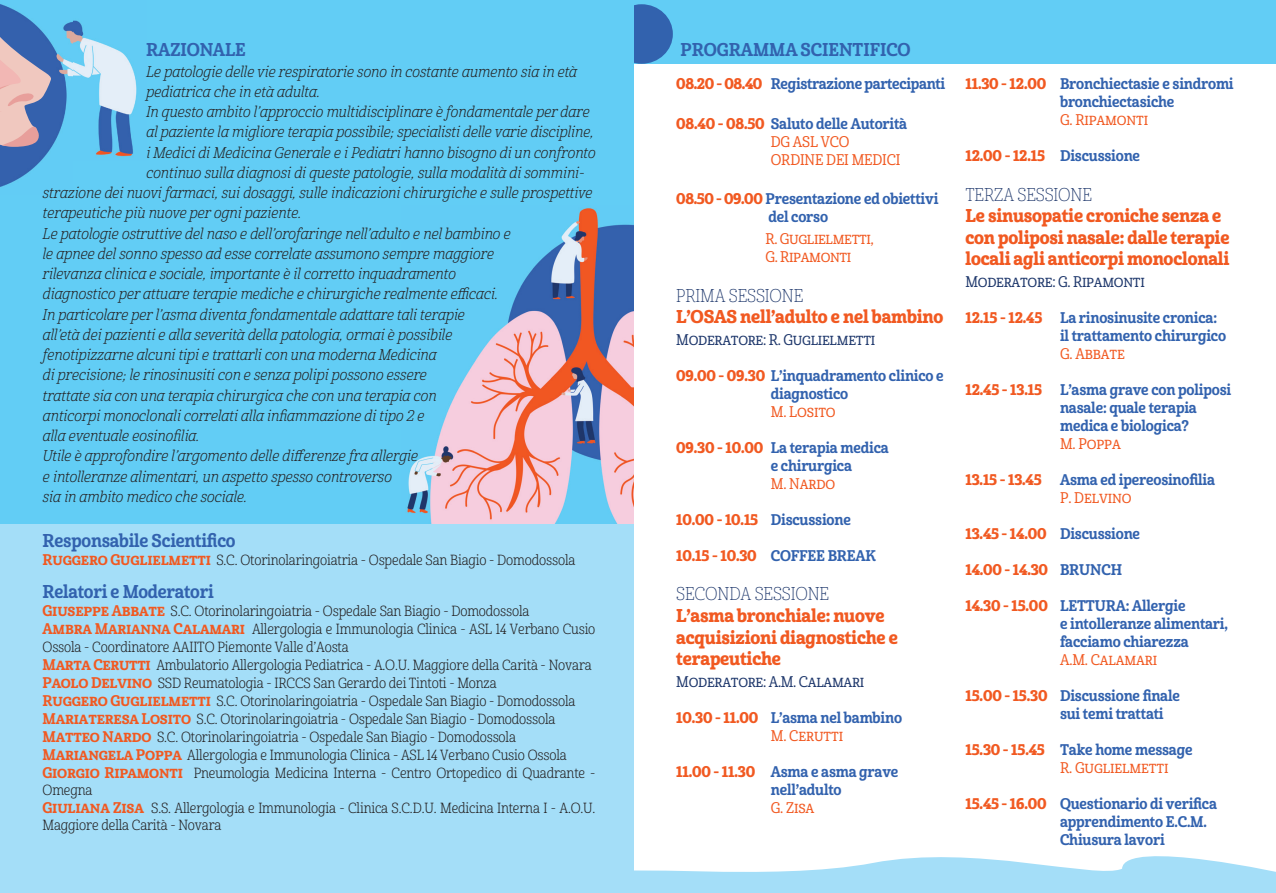
<style>
.page{position:relative;width:1276px;height:893px;background:#fff}
.page>*{position:absolute;margin:0;border:0;box-sizing:border-box;transform-origin:0 0}
.t1{font:18px/21.6px "Cabrito Con Ex B";letter-spacing:-.01em;color:#f15921}
.t2{font:18px "Cabrito Con Bol";color:#3262ae}
.t3{font:18px "Cabrito Con Thi";letter-spacing:-.01em;color:#1f386c}
.t4{font:15px/20.2px "Cabrito Con Boo It";color:#231f20}
.t5{font:15px "Cabrito Con Bol";letter-spacing:-.01em;color:#3262ae}
.t6{font:15px "Cabrito Con Med";letter-spacing:-.01em;color:#f15921}
.t7{font:15px "Cabrito Con Ex B";letter-spacing:-.01em;color:#f15921}
.t8{font:15px "Cabrito Con Med";letter-spacing:-.02em;color:#1f386c}
.t9{font:14.25px/17.1px "Cabrito Con Boo";letter-spacing:-.01em;color:#231f20}
.s1{font-family:"Cabrito Con Bol";font-size:15px;color:#f15921}
.s2{font-family:"Cabrito Con Ex B";color:#f15921}
.s3{font-family:"Cabrito Con Bol";color:#3262ae}
</style>
<div class="page">
<div style="left:634px;top:0;width:642px;height:64px;background:#62cdf5"></div>
<div style="left:610px;top:4px;width:63px;height:60px;background:#3262ae;border-radius:50%"></div>
<div style="left:0;top:0;width:634px;height:524px;background:#62cdf5"></div>
<img style="left:72px;top:20px;width:65px;height:137px">
<img style="left:0;top:4px;width:72px;height:183px">
<svg style="left:0;top:16px;width:51px;height:135px;background:#9596b6"></svg>
<img style="left:407px;top:208px;width:226px;height:316px">
<div style="left:0;top:524px;width:634px;height:369px;background:#a4def8"></div>
<svg style="left:634px;top:856px;width:642px;height:37px"></svg>
<p class="t2" style="left:146px;top:39px;width:101px">RAZIONALE</p>
<p class="t4" style="left:146px;top:62px;width:432px">Le patologie delle vie respiratorie sono in costante aumento sia in età pediatrica che in età adulta.</p>
<p class="t4" style="left:146px;top:102px;width:445px">In questo ambito l’approccio multidisciplinare è fondamentale per dare</p>
<p class="t4" style="left:146px;top:122px;width:449px">al paziente la migliore terapia possibile; specialisti delle varie discipline,</p>
<p class="t4" style="left:146px;top:143px;width:451px">i Medici di Medicina Generale e i Pediatri hanno bisogno di un confronto</p>
<p class="t4" style="left:146px;top:163px;width:440px">continuo sulla diagnosi di queste patologie, sulla modalità di sommini-</p>
<p class="t4" style="left:43px;top:183px;width:551px">strazione dei nuovi farmaci, sui dosaggi, sulle indicazioni chirurgiche e sulle prospettive</p>
<p class="t4" style="left:43px;top:203px;width:260px">terapeutiche più nuove per ogni paziente.</p>
<p class="t4" style="left:43px;top:224px;width:469px">Le patologie ostruttive del naso e dell’orofaringe nell’adulto e nel bambino e</p>
<p class="t4" style="left:43px;top:244px;width:453px">le apnee del sonno spesso ad esse correlate assumono sempre maggiore</p>
<p class="t4" style="left:43px;top:264px;width:415px">rilevanza clinica e sociale, importante è il corretto inquadramento</p>
<p class="t4" style="left:43px;top:284px;width:457px">diagnostico per attuare terapie mediche e chirurgiche realmente efficaci.</p>
<p class="t4" style="left:43px;top:305px;width:423px">In particolare per l’asma diventa fondamentale adattare tali terapie</p>
<p class="t4" style="left:43px;top:325px;width:411px">all’età dei pazienti e alla severità della patologia, ormai è possibile</p>
<p class="t4" style="left:43px;top:345px;width:395px">fenotipizzarne alcuni tipi e trattarli con una moderna Medicina</p>
<p class="t4" style="left:43px;top:365px;width:386px">di precisione; le rinosinusiti con e senza polipi possono essere</p>
<p class="t4" style="left:43px;top:386px;width:395px">trattate sia con una terapia chirurgica che con una terapia con</p>
<p class="t4" style="left:43px;top:406px;width:383px">anticorpi monoclonali correlati alla infiammazione di tipo 2 e</p>
<p class="t4" style="left:43px;top:426px;width:158px">alla eventuale eosinofilia.</p>
<p class="t4" style="left:43px;top:446px;width:377px">Utile è approfondire l’argomento delle differenze fra allergie</p>
<p class="t4" style="left:43px;top:467px;width:351px">e intolleranze alimentari, un aspetto spesso controverso</p>
<p class="t4" style="left:43px;top:487px;width:206px">sia in ambito medico che sociale.</p>
<p class="t2" style="left:43px;top:529px;width:195px">Responsabile Scientifico</p>
<p class="t9" style="left:43px;top:552px;width:534px"><span class="s1">Ruggero Guglielmetti</span> S.C. Otorinolaringoiatria - Ospedale San Biagio - Domodossola</p>
<p class="t2" style="left:43px;top:580px;width:173px">Relatori e Moderatori</p>
<p class="t9" style="left:43px;top:603px;width:488px"><span class="s1">Giuseppe Abbate</span> S.C. Otorinolaringoiatria - Ospedale San Biagio - Domodossola</p>
<p class="t9" style="left:43px;top:620px;width:554px;line-height:18px"><span class="s1">Ambra Marianna Calamari</span> Allergologia e Immunologia Clinica - ASL 14 Verbano Cusio<br>Ossola - Coordinatore AAIITO Piemonte Valle d’Aosta</p>
<p class="t9" style="left:43px;top:657px;width:551px"><span class="s1">Marta Cerutti</span> Ambulatorio Allergologia Pediatrica - A.O.U. Maggiore della Carità - Novara</p>
<p class="t9" style="left:43px;top:675px;width:455px"><span class="s1">Paolo Delvino</span> SSD Reumatologia - IRCCS San Gerardo dei Tintoti - Monza</p>
<p class="t9" style="left:43px;top:693px;width:534px"><span class="s1">Ruggero Guglielmetti</span> S.C. Otorinolaringoiatria - Ospedale San Biagio - Domodossola</p>
<p class="t9" style="left:43px;top:711px;width:514px"><span class="s1">Mariateresa Losito</span> S.C. Otorinolaringoiatria - Ospedale San Biagio - Domodossola</p>
<p class="t9" style="left:43px;top:729px;width:475px"><span class="s1">Matteo Nardo</span> S.C. Otorinolaringoiatria - Ospedale San Biagio - Domodossola</p>
<p class="t9" style="left:43px;top:747px;width:526px"><span class="s1">Mariangela Poppa</span> Allergologia e Immunologia Clinica - ASL 14 Verbano Cusio Ossola</p>
<p class="t9" style="left:43px;top:765px;width:554px"><span class="s1">Giorgio Ripamonti</span> Pneumologia Medicina Interna - Centro Ortopedico di Quadrante -<br>Omegna</p>
<p class="t9" style="left:43px;top:800px;width:554px"><span class="s1">Giuliana Zisa</span> S.S. Allergologia e Immunologia - Clinica S.C.D.U. Medicina Interna I - A.O.U.<br>Maggiore della Carità - Novara</p>
<p class="t2" style="left:680px;top:39px;width:232px">PROGRAMMA SCIENTIFICO</p>
<p class="t5" style="left:676px;top:74px;width:270px"><span class="s2">08.20 - 08.40</span> Registrazione partecipanti</p>
<p class="t5" style="left:676px;top:114px;width:232px"><span class="s2">08.40 - 08.50</span> Saluto delle Autorità</p>
<p class="t6" style="left:771px;top:132px;width:80px">DG ASL VCO</p>
<p class="t6" style="left:771px;top:150px;width:131px">ORDINE DEI MEDICI</p>
<p class="t5" style="left:676px;top:189px;width:264px"><span class="s2">08.50 - 09.00</span> Presentazione ed obiettivi</p>
<p class="t5" style="left:768px;top:207px;width:61px">del corso</p>
<p class="t6" style="left:765px;top:230px;width:110px">R. Guglielmetti,</p>
<p class="t6" style="left:765px;top:248px;width:87px">G. Ripamonti</p>
<p class="t3" style="left:676px;top:284px;width:129px">PRIMA SESSIONE</p>
<p class="t1" style="left:676px;top:306px;width:269px">L’OSAS nell’adulto e nel bambino</p>
<p class="t8" style="left:676px;top:330px;width:200px">Moderatore: R. Guglielmetti</p>
<p class="t5" style="left:676px;top:366px;width:269px"><span class="s2">09.00 - 09.30</span> L’inquadramento clinico e</p>
<p class="t5" style="left:771px;top:384px;width:79px">diagnostico</p>
<p class="t6" style="left:771px;top:402px;width:66px">M. Losito</p>
<p class="t5" style="left:676px;top:438px;width:214px"><span class="s2">09.30 - 10.00</span> La terapia medica</p>
<p class="t5" style="left:771px;top:456px;width:83px">e chirurgica</p>
<p class="t6" style="left:771px;top:474px;width:66px">M. Nardo</p>
<p class="t7" style="left:676px;top:510px;width:176px">10.00 - 10.15 <span class="s3">Discussione</span></p>
<p class="t7" style="left:676px;top:546px;width:201px">10.15 - 10.30 <span class="s3">COFFEE BREAK</span></p>
<p class="t3" style="left:676px;top:583px;width:154px">SECONDA SESSIONE</p>
<p class="t1" style="left:676px;top:605px;width:223px">L’asma bronchiale: nuove acquisizioni diagnostiche e terapeutiche</p>
<p class="t8" style="left:676px;top:672px;width:190px">Moderatore: A.M. Calamari</p>
<p class="t5" style="left:676px;top:708px;width:227px"><span class="s2">10.30 - 11.00</span> L’asma nel bambino</p>
<p class="t6" style="left:771px;top:726px;width:74px">M. Cerutti</p>
<p class="t5" style="left:676px;top:762px;width:224px"><span class="s2">11.00 - 11.30</span> Asma e asma grave</p>
<p class="t5" style="left:771px;top:780px;width:72px">nell’adulto</p>
<p class="t6" style="left:771px;top:798px;width:45px">G. Zisa</p>
<p class="t5" style="left:965px;top:74px;width:270px"><span class="s2">11.30 - 12.00</span> Bronchiectasie e sindromi</p>
<p class="t5" style="left:1060px;top:92px;width:116px">bronchiectasiche</p>
<p class="t6" style="left:1060px;top:111px;width:90px">G. Ripamonti</p>
<p class="t7" style="left:965px;top:146px;width:176px">12.00 - 12.15 <span class="s3">Discussione</span></p>
<p class="t3" style="left:965px;top:183px;width:128px">TERZA SESSIONE</p>
<p class="t1" style="left:965px;top:205px;width:265px">Le sinusopatie croniche senza e con poliposi nasale: dalle terapie locali agli anticorpi monoclonali</p>
<p class="t8" style="left:965px;top:273px;width:181px">Moderatore: G. Ripamonti</p>
<p class="t5" style="left:965px;top:308px;width:253px"><span class="s2">12.15 - 12.45</span> La rinosinusite cronica:</p>
<p class="t5" style="left:1060px;top:326px;width:168px">il trattamento chirurgico</p>
<p class="t6" style="left:1060px;top:345px;width:66px">G. Abbate</p>
<p class="t5" style="left:965px;top:380px;width:267px"><span class="s2">12.45 - 13.15</span> L’asma grave con poliposi</p>
<p class="t5" style="left:1060px;top:398px;width:138px">nasale: quale terapia</p>
<p class="t5" style="left:1060px;top:416px;width:131px">medica e biologica?</p>
<p class="t6" style="left:1060px;top:435px;width:62px">M. Poppa</p>
<p class="t5" style="left:965px;top:470px;width:251px"><span class="s2">13.15 - 13.45</span> Asma ed ipereosinofilia</p>
<p class="t6" style="left:1060px;top:489px;width:73px">P. Delvino</p>
<p class="t7" style="left:965px;top:524px;width:176px">13.45 - 14.00 <span class="s3">Discussione</span></p>
<p class="t7" style="left:965px;top:560px;width:158px">14.00 - 14.30 <span class="s3">BRUNCH</span></p>
<p class="t5" style="left:965px;top:596px;width:221px"><span class="s2">14.30 - 15.00</span> LETTURA: Allergie</p>
<p class="t5" style="left:1060px;top:614px;width:169px">e intolleranze alimentari,</p>
<p class="t5" style="left:1060px;top:632px;width:130px">facciamo chiarezza</p>
<p class="t6" style="left:1060px;top:651px;width:99px">A.M. Calamari</p>
<p class="t5" style="left:965px;top:686px;width:216px"><span class="s2">15.00 - 15.30</span> Discussione finale</p>
<p class="t5" style="left:1060px;top:704px;width:105px">sui temi trattati</p>
<p class="t5" style="left:965px;top:740px;width:229px"><span class="s2">15.30 - 15.45</span> Take home message</p>
<p class="t6" style="left:1060px;top:759px;width:110px">R. Guglielmetti</p>
<p class="t5" style="left:965px;top:794px;width:253px"><span class="s2">15.45 - 16.00</span> Questionario di verifica</p>
<p class="t5" style="left:1060px;top:812px;width:148px">apprendimento E.C.M.</p>
<p class="t5" style="left:1060px;top:830px;width:106px">Chiusura lavori</p>
</div>
